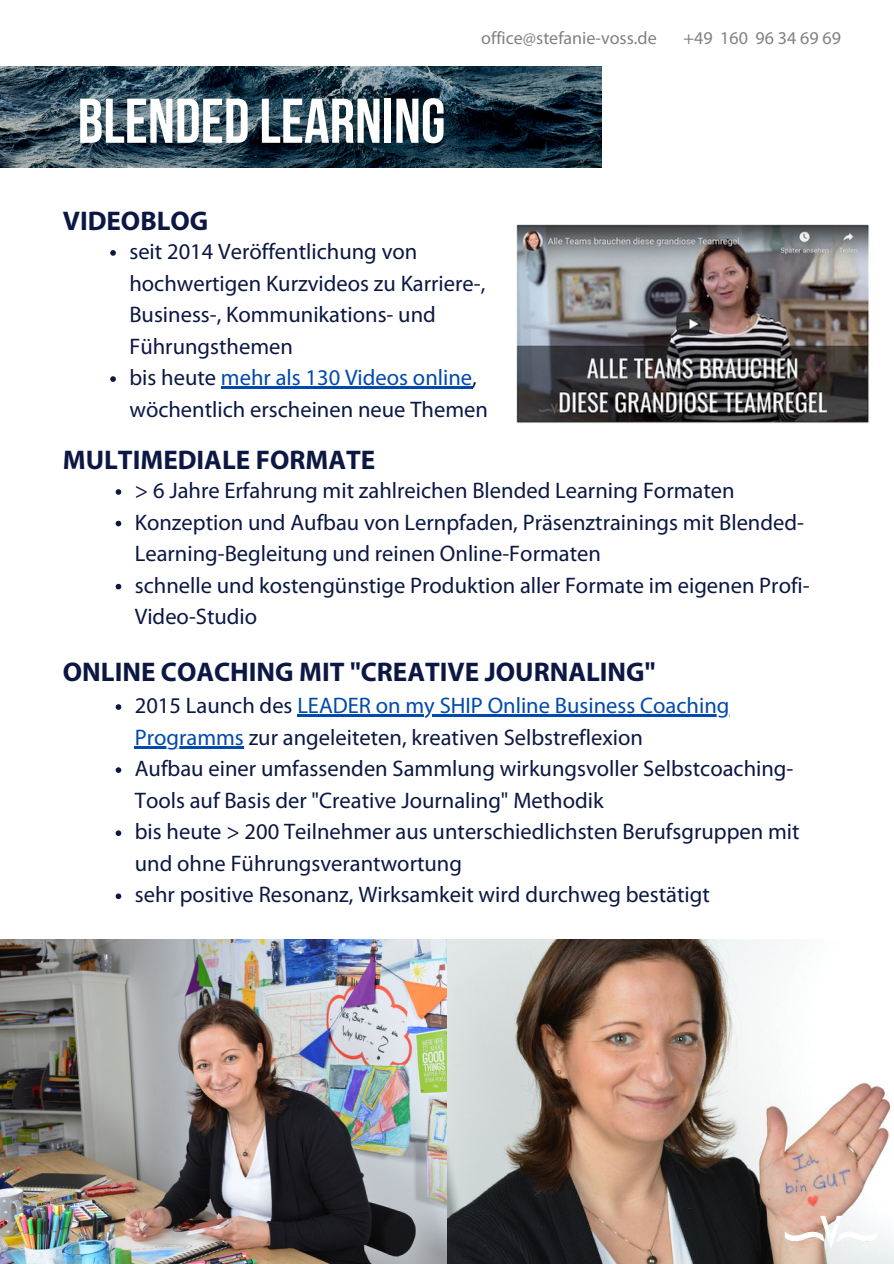
<style>
.page{position:relative;width:894px;height:1264px;background:#fff}
.page>*{position:absolute;margin:0;border:0;box-sizing:border-box;transform-origin:0 0}
.t1{font:700 63px "Bebas Neue";color:#fff}
.t2{font:700 27px "Myriad Pro";color:#0c1843}
.t3{font:22.5px/31.5px "Myriad Pro";color:#0c1843}
.t4{font:18px "Myriad Pro";color:#818181}
.s1{color:#004aad}
</style>
<div class="page">
<img style="left:0;top:939px;width:893px;height:324px">
<img style="left:783px;top:1214px;width:95px;height:36px">
<img style="left:516px;top:224px;width:352px;height:199px">
<svg style="left:110px;top:250px;width:6px;height:6px"></svg>
<svg style="left:110px;top:376px;width:6px;height:6px"></svg>
<hr style="left:221px;top:386px;width:251px;height:2px;background:#004aad">
<svg style="left:116px;top:489px;width:5px;height:6px"></svg>
<svg style="left:116px;top:520px;width:5px;height:6px"></svg>
<svg style="left:116px;top:584px;width:5px;height:5px"></svg>
<svg style="left:116px;top:704px;width:5px;height:6px"></svg>
<hr style="left:297px;top:714px;width:432px;height:2px;background:#004aad">
<hr style="left:135px;top:746px;width:109px;height:2px;background:#004aad">
<svg style="left:116px;top:767px;width:5px;height:6px"></svg>
<svg style="left:116px;top:830px;width:5px;height:6px"></svg>
<svg style="left:116px;top:893px;width:5px;height:6px"></svg>
<img style="left:0;top:67px;width:601px;height:101px">
<p class="t1" style="left:78px;top:95px;width:369px">BLENDED LEARNING</p>
<p class="t2" style="left:63px;top:210px;width:147px">VIDEOBLOG</p>
<p class="t4" style="left:481px;top:30px;width:177px">office@stefanie-voss.de</p>
<p class="t4" style="left:683px;top:30px;width:159px">+49 160 96 34 69 69</p>
<p class="t3" style="left:129px;top:238px;width:357px">seit 2014 Veröffentlichung von hochwertigen Kurzvideos zu Karriere-,<br>Business-, Kommunikations- und<br>Führungsthemen</p>
<p class="t3" style="left:129px;top:364px;width:360px">bis heute <span class="s1">mehr als 130 Videos online</span>, wöchentlich erscheinen neue Themen</p>
<p class="t2" style="left:63px;top:449px;width:314px">MULTIMEDIALE FORMATE</p>
<p class="t3" style="left:135px;top:477px;width:601px">&gt; 6 Jahre Erfahrung mit zahlreichen Blended Learning Formaten</p>
<p class="t3" style="left:135px;top:508px;width:670px">Konzeption und Aufbau von Lernpfaden, Präsenztrainings mit Blended-<br>Learning-Begleitung und reinen Online-Formaten</p>
<p class="t3" style="left:135px;top:571px;width:676px">schnelle und kostengünstige Produktion aller Formate im eigenen Profi-<br>Video-Studio</p>
<p class="t2" style="left:63px;top:660px;width:594px">ONLINE COACHING MIT "CREATIVE JOURNALING"</p>
<p class="t3" style="left:135px;top:692px;width:596px">2015 Launch des <span class="s1">LEADER on my SHIP Online Business Coaching<br>Programms</span> zur angeleiteten, kreativen Selbstreflexion</p>
<p class="t3" style="left:135px;top:755px;width:660px">Aufbau einer umfassenden Sammlung wirkungsvoller Selbstcoaching-<br>Tools auf Basis der "Creative Journaling" Methodik</p>
<p class="t3" style="left:135px;top:818px;width:666px">bis heute &gt; 200 Teilnehmer aus unterschiedlichsten Berufsgruppen mit und ohne Führungsverantwortung</p>
<p class="t3" style="left:135px;top:881px;width:576px">sehr positive Resonanz, Wirksamkeit wird durchweg bestätigt</p>
</div>
